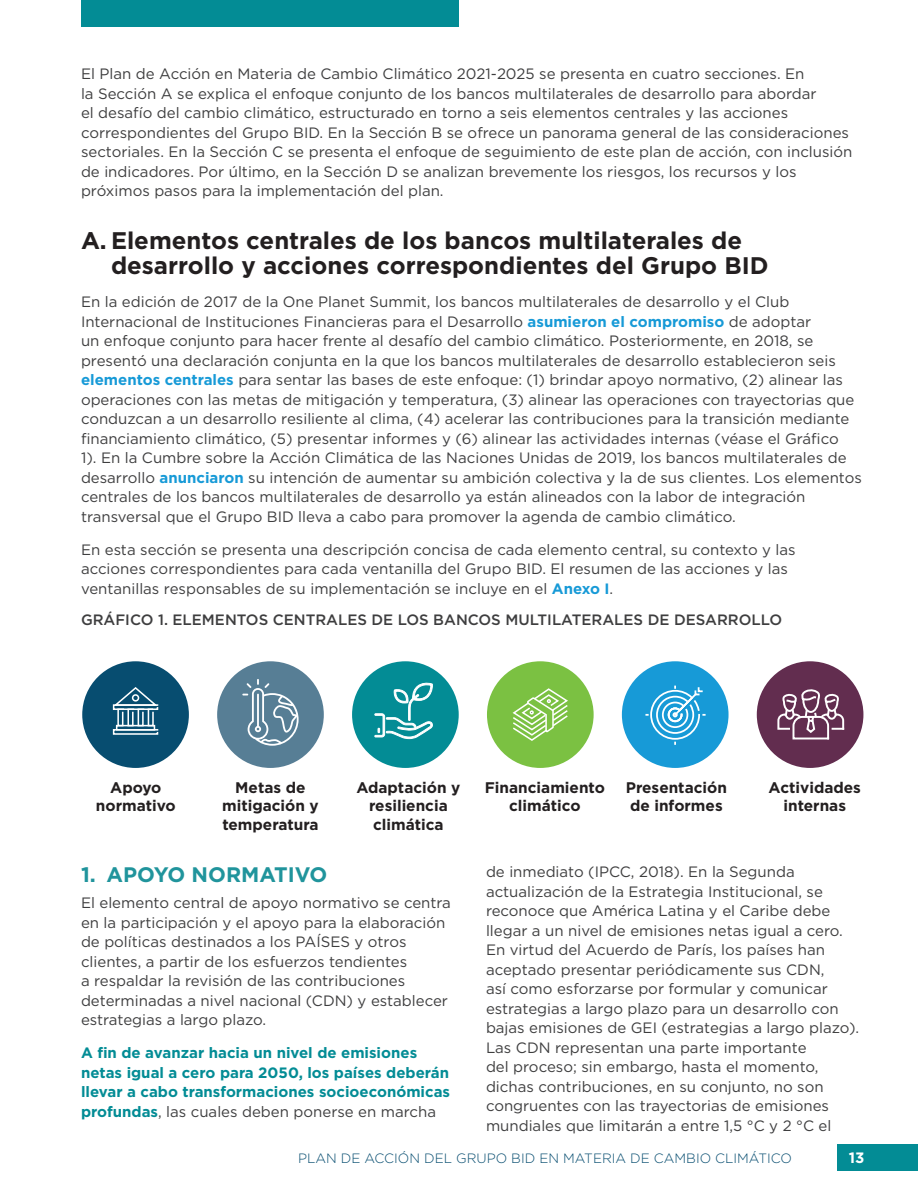
<style>
.page{position:relative;width:918px;height:1188px;background:#fff}
.page>*{position:absolute;margin:0;border:0;box-sizing:border-box;transform-origin:0 0}
.Head_2{font:700 24px/25.5px "Gotham";color:#231f20}
.Head_3{font:700 21px "Gotham";color:#20949c}
.t1{font:700 15.3px/18.5px "Gotham";color:#231f20;text-align:center}
.Body_Text{font:15px/19.5px "Gotham";color:#3e3e3f}
.Body_Text-2{font:700 15px/19.5px "Gotham";color:#038c95}
.Figure_Label{font:500 15px "Gotham";color:#3e3e3f}
.t2{font:700 15px "Gotham";color:#fff}
.t3{font:300 13.5px "Gotham";color:#074d70}
.s1{font-weight:700;color:#179ad7}
.s2{font-weight:400;color:#3e3e3f}
</style>
<div class="page">
<div style="left:838px;top:1144px;width:80px;height:28px;background:#038c95"></div>
<div style="left:81px;top:0;width:378px;height:27px;background:#038c95"></div>
<div style="left:82px;top:661px;width:107px;height:107px;background:#074d70;border-radius:50%"></div>
<div style="left:217px;top:661px;width:107px;height:107px;background:#577e95;border-radius:50%"></div>
<div style="left:352px;top:661px;width:107px;height:107px;background:#038c95;border-radius:50%"></div>
<div style="left:487px;top:661px;width:107px;height:107px;background:#7bc142;border-radius:50%"></div>
<div style="left:622px;top:661px;width:107px;height:107px;background:#179ad7;border-radius:50%"></div>
<div style="left:757px;top:661px;width:106px;height:107px;background:#622d4f;border-radius:50%"></div>
<svg style="left:112px;top:687px;width:47px;height:48px"></svg>
<div style="left:132px;top:694px;width:7px;height:8px;border:2px solid #fff;border-radius:50%"></div>
<svg style="left:242px;top:679px;width:57px;height:67px"></svg>
<svg style="left:512px;top:688px;width:56px;height:53px"></svg>
<svg style="left:646px;top:686px;width:59px;height:58px"></svg>
<svg style="left:776px;top:661px;width:69px;height:79px"></svg>
<svg style="left:374px;top:661px;width:59px;height:78px"></svg>
<p class="Body_Text" style="left:81px;top:64px;width:773px">El Plan de Acción en Materia de Cambio Climático 2021-2025 se presenta en cuatro secciones. En<br>la Sección A se explica el enfoque conjunto de los bancos multilaterales de desarrollo para abordar<br>el desafío del cambio climático, estructurado en torno a seis elementos centrales y las acciones correspondientes del Grupo BID. En la Sección B se ofrece un panorama general de las consideraciones sectoriales. En la Sección C se presenta el enfoque de seguimiento de este plan de acción, con inclusión de indicadores. Por último, en la Sección D se analizan brevemente los riesgos, los recursos y los próximos pasos para la implementación del plan.</p>
<p class="Head_2" style="left:111px;top:228px;width:659px;text-indent:-30px">A. Elementos centrales de los bancos multilaterales de desarrollo y acciones correspondientes del Grupo BID</p>
<p class="Body_Text" style="left:81px;top:292px;width:782px">En la edición de 2017 de la One Planet Summit, los bancos multilaterales de desarrollo y el Club Internacional de Instituciones Financieras para el Desarrollo <span class="s1">asumieron el compromiso</span> de adoptar<br>un enfoque conjunto para hacer frente al desafío del cambio climático. Posteriormente, en 2018, se presentó una declaración conjunta en la que los bancos multilaterales de desarrollo establecieron seis <span class="s1">elementos centrales</span> para sentar las bases de este enfoque: (1) brindar apoyo normativo, (2) alinear las operaciones con las metas de mitigación y temperatura, (3) alinear las operaciones con trayectorias que conduzcan a un desarrollo resiliente al clima, (4) acelerar las contribuciones para la transición mediante financiamiento climático, (5) presentar informes y (6) alinear las actividades internas (véase el Gráfico<br>1). En la Cumbre sobre la Acción Climática de las Naciones Unidas de 2019, los bancos multilaterales de desarrollo <span class="s1">anunciaron</span> su intención de aumentar su ambición colectiva y la de sus clientes. Los elementos centrales de los bancos multilaterales de desarrollo ya están alineados con la labor de integración transversal que el Grupo BID lleva a cabo para promover la agenda de cambio climático.</p>
<p class="Body_Text" style="left:81px;top:540px;width:716px">En esta sección se presenta una descripción concisa de cada elemento central, su contexto y las acciones correspondientes para cada ventanilla del Grupo BID. El resumen de las acciones y las ventanillas responsables de su implementación se incluye en el <span class="s1">Anexo I</span>.</p>
<p class="Figure_Label" style="left:81px;top:610px;width:703px">GRÁFICO 1. ELEMENTOS CENTRALES DE LOS BANCOS MULTILATERALES DE DESARROLLO</p>
<p class="t1" style="left:96px;top:778px;width:81px">Apoyo normativo</p>
<p class="t1" style="left:356px;top:778px;width:106px">Adaptación y resiliencia climática</p>
<p class="t1" style="left:626px;top:778px;width:103px;text-align:left">Presentación de informes</p>
<p class="t1" style="left:222px;top:778px;width:98px">Metas de mitigación y temperatura</p>
<p class="t1" style="left:485px;top:778px;width:122px">Financiamiento climático</p>
<p class="t1" style="left:769px;top:778px;width:94px">Actividades internas</p>
<p class="Head_3" style="left:81px;top:861px;width:248px">1. APOYO NORMATIVO</p>
<p class="Body_Text" style="left:81px;top:893px;width:371px">El elemento central de apoyo normativo se centra en la participación y el apoyo para la elaboración de políticas destinados a los PAÍSES y otros clientes, a partir de los esfuerzos tendientes<br>a respaldar la revisión de las contribuciones determinadas a nivel nacional (CDN) y establecer estrategias a largo plazo.</p>
<p class="Body_Text-2" style="left:81px;top:1043px;width:371px">A fin de avanzar hacia un nivel de emisiones netas igual a cero para 2050, los países deberán llevar a cabo transformaciones socioeconómicas profundas<span class="s2">, las cuales deben ponerse en marcha</span></p>
<p class="Body_Text" style="left:486px;top:862px;width:375px">de inmediato (IPCC, 2018). En la Segunda actualización de la Estrategia Institucional, se reconoce que América Latina y el Caribe debe llegar a un nivel de emisiones netas igual a cero.<br>En virtud del Acuerdo de París, los países han aceptado presentar periódicamente sus CDN,<br>así como esforzarse por formular y comunicar estrategias a largo plazo para un desarrollo con bajas emisiones de GEI (estrategias a largo plazo).<br>Las CDN representan una parte importante<br>del proceso; sin embargo, hasta el momento, dichas contribuciones, en su conjunto, no son congruentes con las trayectorias de emisiones mundiales que limitarán a entre 1,5 °C y 2 °C el</p>
<p class="t3" style="left:298px;top:1150px;width:495px">PLAN DE ACCIÓN DEL GRUPO BID EN MATERIA DE CAMBIO CLIMÁTICO</p>
<p class="t2" style="left:849px;top:1148px;width:17px">13</p>
</div>
